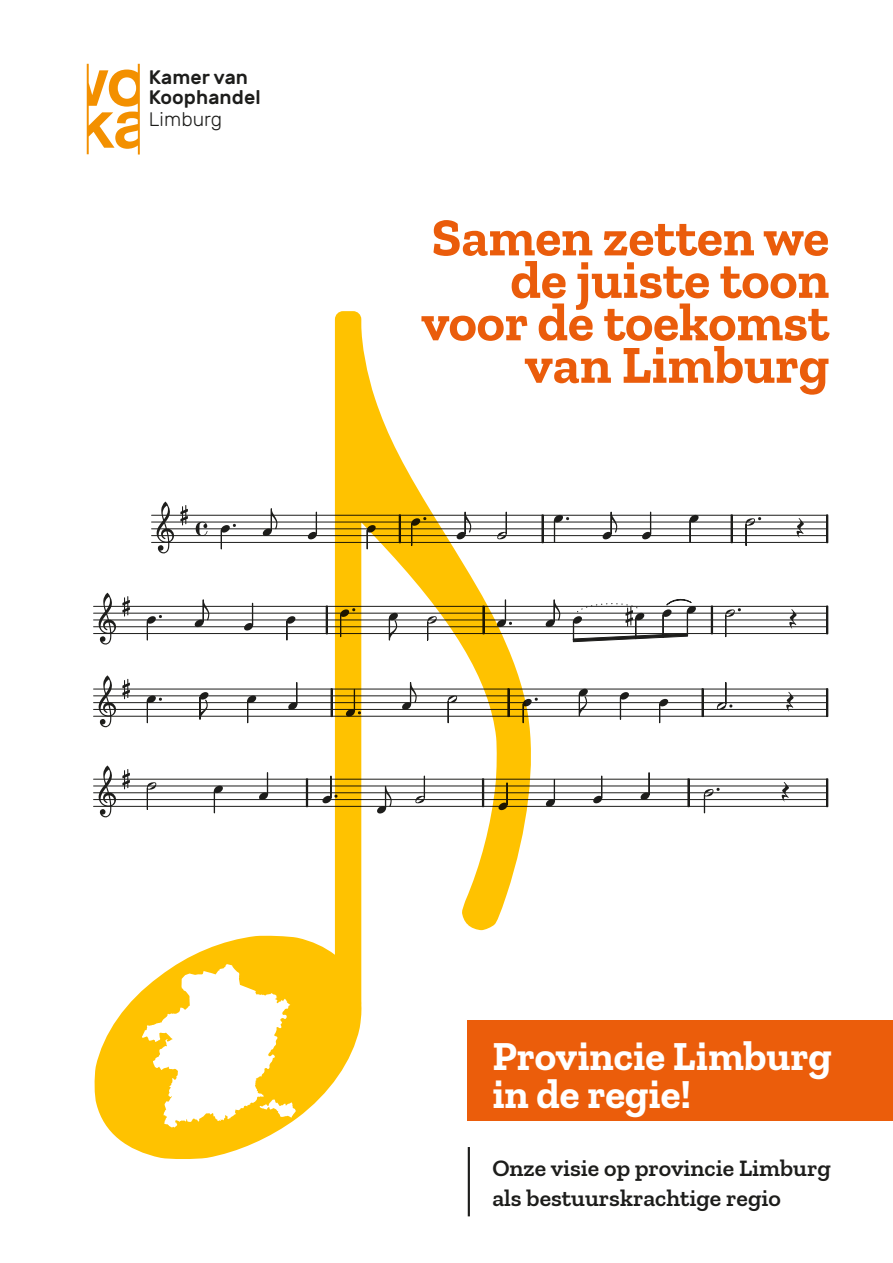
<style>
.page{position:relative;width:893px;height:1263px;background:#fff}
.page>*{position:absolute;margin:0;border:0;box-sizing:border-box;transform-origin:0 0}
.t1{font:700 53.55px/42.5px "Zilla Slab";color:#ea5c0b;text-align:right}
.t2{font:700 40.95px/37.5px "Zilla Slab";color:#fff}
.t3{font:600 24px/30px "Zilla Slab";color:#1d1d1b}
.t4{font:500 19.65px/19.6px "Rubik";letter-spacing:.005em;color:#1d1d1b}
.t5{font:300 19.65px "Rubik";letter-spacing:.005em;color:#1d1d1b}
</style>
<div class="page">
<hr style="left:468px;top:1147px;width:2px;height:69px;background:#1d1d1b">
<div style="left:468px;top:1021px;width:425px;height:100px;background:#eb5d0b"></div>
<svg style="left:542px;top:516px;width:1px;height:26px"></svg>
<hr style="left:826px;top:515px;width:2px;height:28px;background:#1d1d1b">
<svg style="left:731px;top:516px;width:1px;height:26px"></svg>
<hr style="left:152px;top:542px;width:675px;height:1px;background:#1d1d1b">
<hr style="left:152px;top:535px;width:675px;height:1px;background:#1d1d1b">
<hr style="left:152px;top:528px;width:675px;height:1px;background:#1d1d1b">
<hr style="left:152px;top:522px;width:675px;height:1px;background:#1d1d1b">
<hr style="left:152px;top:515px;width:675px;height:1px;background:#1d1d1b">
<svg style="left:796px;top:518px;width:8px;height:19px"></svg>
<svg style="left:603px;top:512px;width:14px;height:27px"></svg>
<svg style="left:746px;top:517px;width:15px;height:29px"></svg>
<svg style="left:642px;top:512px;width:9px;height:27px"></svg>
<svg style="left:690px;top:515px;width:9px;height:27px"></svg>
<svg style="left:554px;top:515px;width:15px;height:27px"></svg>
<hr style="left:826px;top:606px;width:2px;height:28px;background:#1d1d1b">
<hr style="left:711px;top:606px;width:2px;height:28px;background:#1d1d1b">
<hr style="left:94px;top:633px;width:733px;height:1px;background:#1d1d1b">
<hr style="left:94px;top:626px;width:733px;height:1px;background:#1d1d1b">
<hr style="left:94px;top:620px;width:733px;height:1px;background:#1d1d1b">
<hr style="left:94px;top:613px;width:733px;height:1px;background:#1d1d1b">
<hr style="left:94px;top:606px;width:733px;height:1px;background:#1d1d1b">
<svg style="left:789px;top:609px;width:8px;height:20px"></svg>
<svg style="left:725px;top:608px;width:16px;height:29px"></svg>
<svg style="left:573px;top:598px;width:123px;height:44px"></svg>
<svg style="left:546px;top:599px;width:14px;height:28px"></svg>
<svg style="left:702px;top:690px;width:1px;height:26px"></svg>
<hr style="left:94px;top:716px;width:733px;height:1px;background:#1d1d1b">
<hr style="left:94px;top:709px;width:733px;height:1px;background:#1d1d1b">
<hr style="left:94px;top:702px;width:733px;height:1px;background:#1d1d1b">
<hr style="left:94px;top:695px;width:733px;height:1px;background:#1d1d1b">
<hr style="left:94px;top:689px;width:733px;height:1px;background:#1d1d1b">
<hr style="left:826px;top:689px;width:2px;height:27px;background:#1d1d1b">
<svg style="left:786px;top:692px;width:8px;height:19px"></svg>
<svg style="left:659px;top:699px;width:9px;height:24px"></svg>
<svg style="left:532px;top:698px;width:6px;height:19px"></svg>
<svg style="left:579px;top:689px;width:9px;height:27px"></svg>
<svg style="left:620px;top:692px;width:9px;height:28px"></svg>
<svg style="left:717px;top:682px;width:15px;height:28px"></svg>
<svg style="left:688px;top:780px;width:1px;height:26px"></svg>
<hr style="left:826px;top:779px;width:2px;height:28px;background:#1d1d1b">
<hr style="left:94px;top:806px;width:733px;height:1px;background:#1d1d1b">
<hr style="left:94px;top:799px;width:733px;height:1px;background:#1d1d1b">
<hr style="left:94px;top:792px;width:733px;height:1px;background:#1d1d1b">
<hr style="left:94px;top:786px;width:733px;height:1px;background:#1d1d1b">
<hr style="left:94px;top:779px;width:733px;height:1px;background:#1d1d1b">
<svg style="left:704px;top:788px;width:16px;height:25px"></svg>
<svg style="left:641px;top:772px;width:9px;height:28px"></svg>
<svg style="left:546px;top:779px;width:9px;height:28px"></svg>
<svg style="left:782px;top:782px;width:7px;height:19px"></svg>
<svg style="left:593px;top:776px;width:10px;height:27px"></svg>
<svg style="left:94px;top:311px;width:438px;height:848px"></svg>
<svg style="left:142px;top:964px;width:154px;height:163px"></svg>
<svg style="left:87px;top:64px;width:53px;height:91px"></svg>
<p class="t4" style="left:149px;top:68px;width:113px">Kamer van<br>Koophandel</p>
<p class="t5" style="left:149px;top:108px;width:75px">Limburg</p>
<h1 class="t1" style="left:421px;top:217px;width:409px">Samen zetten we de juiste toon voor de toekomst van Limburg</h1>
<h2 class="t2" style="left:492px;top:1038px;width:341px">Provincie Limburg in de regie!</h2>
<p class="t3" style="left:492px;top:1153px;width:340px">Onze visie op provincie Limburg als bestuurskrachtige regio</p>
</div>
